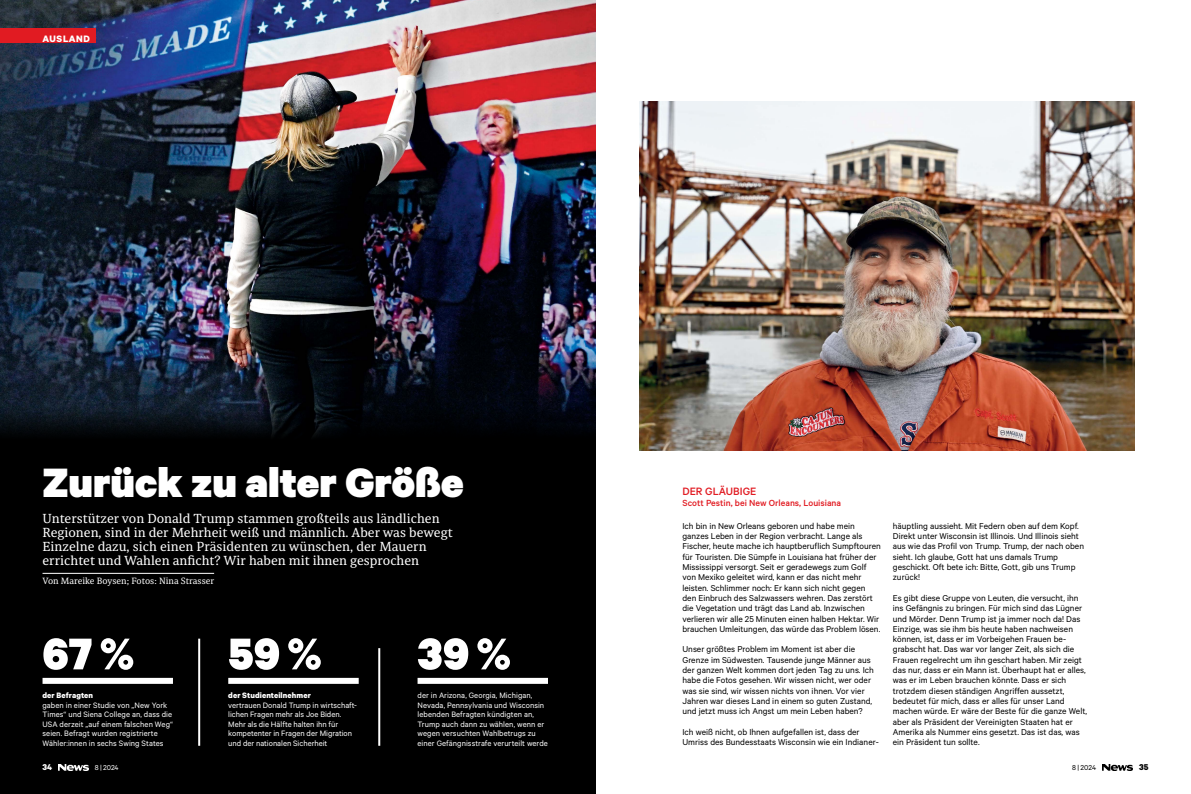
<style>
.page{position:relative;width:1191px;height:794px;background:#fff}
.page>*{position:absolute;margin:0;border:0;box-sizing:border-box;transform-origin:0 0}
.t1{font:900 50px "Calibre";color:#fff}
.t2{font:900 46.2px "Calibre";color:#fff}
.t3{font:13px/14px "Sindelar Regular A";color:#fff}
.t4{font:500 12px "Calibre";color:#e11b22}
.t5{font:700 10.5px "Calibre";letter-spacing:.06em;color:#fff}
.t6{font:500 10px "Calibre";color:#e11b22}
.t7{font:9.6px/10.3px "Calibre";color:#000}
.t8{font:700 9.5px "Calibre";color:#000}
.t9{font:700 9.5px "Calibre";color:#fff}
.t10{font:9px "Sindelar Regular A";color:#fff}
.t11{font:8.8px/9.5px "Calibre";letter-spacing:.005em;color:#fff}
.t12{font:700 8.8px "Calibre";letter-spacing:.01em;color:#fff}
.t13{font:8px "Calibre";color:#000}
.t14{font:8px "Calibre";color:#fff}
</style>
<div class="page">
<img style="left:1102px;top:764px;width:30px;height:6px">
<div style="left:0;top:381px;width:595px;height:413px;background:#000"></div>
<img style="left:0;top:0;width:595px;height:436px">
<div style="left:0;top:28px;width:96px;height:15px;background:#e11b22"></div>
<hr style="left:43px;top:573px;width:171px;height:1px;background:#fff">
<img style="left:639px;top:102px;width:495px;height:349px">
<div style="left:43px;top:678px;width:130px;height:6px;background:#fff"></div>
<div style="left:228px;top:678px;width:131px;height:6px;background:#fff"></div>
<div style="left:417px;top:678px;width:131px;height:6px;background:#fff"></div>
<hr style="left:198px;top:638px;width:2px;height:108px;background:#fff">
<hr style="left:378px;top:648px;width:2px;height:98px;background:#fff">
<img style="left:58px;top:764px;width:31px;height:6px">
<p class="t5" style="left:43px;top:32px;width:49px">AUSLAND</p>
<h2 class="t2" style="left:43px;top:453px;width:422px">Zurück zu alter Größe</h2>
<p class="t3" style="left:43px;top:512px;width:411px">Unterstützer von Donald Trump stammen großteils aus ländlichen Regionen, sind in der Mehrheit weiß und männlich. Aber was bewegt Einzelne dazu, sich einen Präsidenten zu wünschen, der Mauern errichtet und Wahlen anficht? Wir haben mit ihnen gesprochen</p>
<p class="t10" style="left:43px;top:575px;width:173px">Von Mareike Boysen; Fotos: Nina Strasser</p>
<h1 class="t1" style="left:43px;top:622px;width:93px">67%</h1>
<p class="t12" style="left:43px;top:690px;width:52px">der Befragten</p>
<p class="t11" style="left:43px;top:700px;width:132px">gaben in einer Studie von „New York Times“ und Siena College an, dass die USA derzeit „auf einem falschen Weg“ seien. Befragt wurden registrierte Wähler:innen in sechs Swing States</p>
<p class="t9" style="left:43px;top:761px;width:11px">34</p>
<p class="t14" style="left:95px;top:763px;width:25px">8 | 2024</p>
<h1 class="t1" style="left:228px;top:622px;width:95px">59%</h1>
<p class="t12" style="left:228px;top:690px;width:84px">der Studienteilnehmer</p>
<p class="t11" style="left:228px;top:700px;width:130px">vertrauen Donald Trump in wirtschaft&shy;lichen Fragen mehr als Joe Biden.<br>Mehr als die Hälfte halten ihn für kompetenter in Fragen der Migration und der nationalen Sicherheit</p>
<h1 class="t1" style="left:417px;top:622px;width:95px">39%</h1>
<p class="t11" style="left:417px;top:690px;width:132px">der in Arizona, Georgia, Michigan, Nevada, Pennsylvania und Wisconsin lebenden Befragten kündigten an, Trump auch dann zu wählen, wenn er wegen versuchten Wahlbetrugs zu einer Gefängnisstrafe verurteilt werde</p>
<p class="t4" style="left:682px;top:484px;width:75px">DER GLÄUBIGE</p>
<p class="t6" style="left:682px;top:497px;width:160px">Scott Pestin, bei New Orleans, Louisiana</p>
<p class="t7" style="left:682px;top:520px;width:200px">Ich bin in New Orleans geboren und habe mein ganzes Leben in der Region verbracht. Lange als Fischer, heute mache ich hauptberuflich Sumpftouren für Touristen. Die Sümpfe in Louisiana hat früher der Mississippi versorgt. Seit er geradewegs zum Golf von Mexiko geleitet wird, kann er das nicht mehr leisten. Schlimmer noch: Er kann sich nicht gegen den Einbruch des Salzwassers wehren. Das zerstört die Vegetation und trägt das Land ab. Inzwischen verlieren wir alle 25 Minuten einen halben Hektar. Wir brauchen Umleitungen, das würde das Problem lösen.</p>
<p class="t7" style="left:682px;top:644px;width:193px">Unser größtes Problem im Moment ist aber die Grenze im Südwesten. Tausende junge Männer aus der ganzen Welt kommen dort jeden Tag zu uns. Ich habe die Fotos gesehen. Wir wissen nicht, wer oder was sie sind, wir wissen nichts von ihnen. Vor vier Jahren war dieses Land in einem so guten Zustand, und jetzt muss ich Angst um mein Leben haben?</p>
<p class="t7" style="left:682px;top:726px;width:198px">Ich weiß nicht, ob Ihnen aufgefallen ist, dass der<br>Umriss des Bundesstaats Wisconsin wie ein Indianer-</p>
<p class="t7" style="left:893px;top:520px;width:193px">häuptling aussieht. Mit Federn oben auf dem Kopf.<br>Direkt unter Wisconsin ist Illinois. Und Illinois sieht aus wie das Profil von Trump. Trump, der nach oben sieht. Ich glaube, Gott hat uns damals Trump geschickt. Oft bete ich: Bitte, Gott, gib uns Trump zurück!</p>
<p class="t7" style="left:893px;top:592px;width:196px">Es gibt diese Gruppe von Leuten, die versucht, ihn ins Gefängnis zu bringen. Für mich sind das Lügner und Mörder. Denn Trump ist ja immer noch da! Das Einzige, was sie ihm bis heute haben nachweisen können, ist, dass er im Vorbeigehen Frauen be&shy;grabscht hat. Das war vor langer Zeit, als sich die Frauen regelrecht um ihn geschart haben. Mir zeigt das nur, dass er ein Mann ist. Überhaupt hat er alles, was er im Leben brauchen könnte. Dass er sich trotzdem diesen ständigen Angriffen aussetzt, bedeutet für mich, dass er alles für unser Land machen würde. Er wäre der Beste für die ganze Welt, aber als Präsident der Vereinigten Staaten hat er Amerika als Nummer eins gesetzt. Das ist das, was ein Präsident tun sollte.</p>
<p class="t13" style="left:1072px;top:763px;width:25px">8 | 2024</p>
<p class="t8" style="left:1139px;top:761px;width:11px">35</p>
</div>
